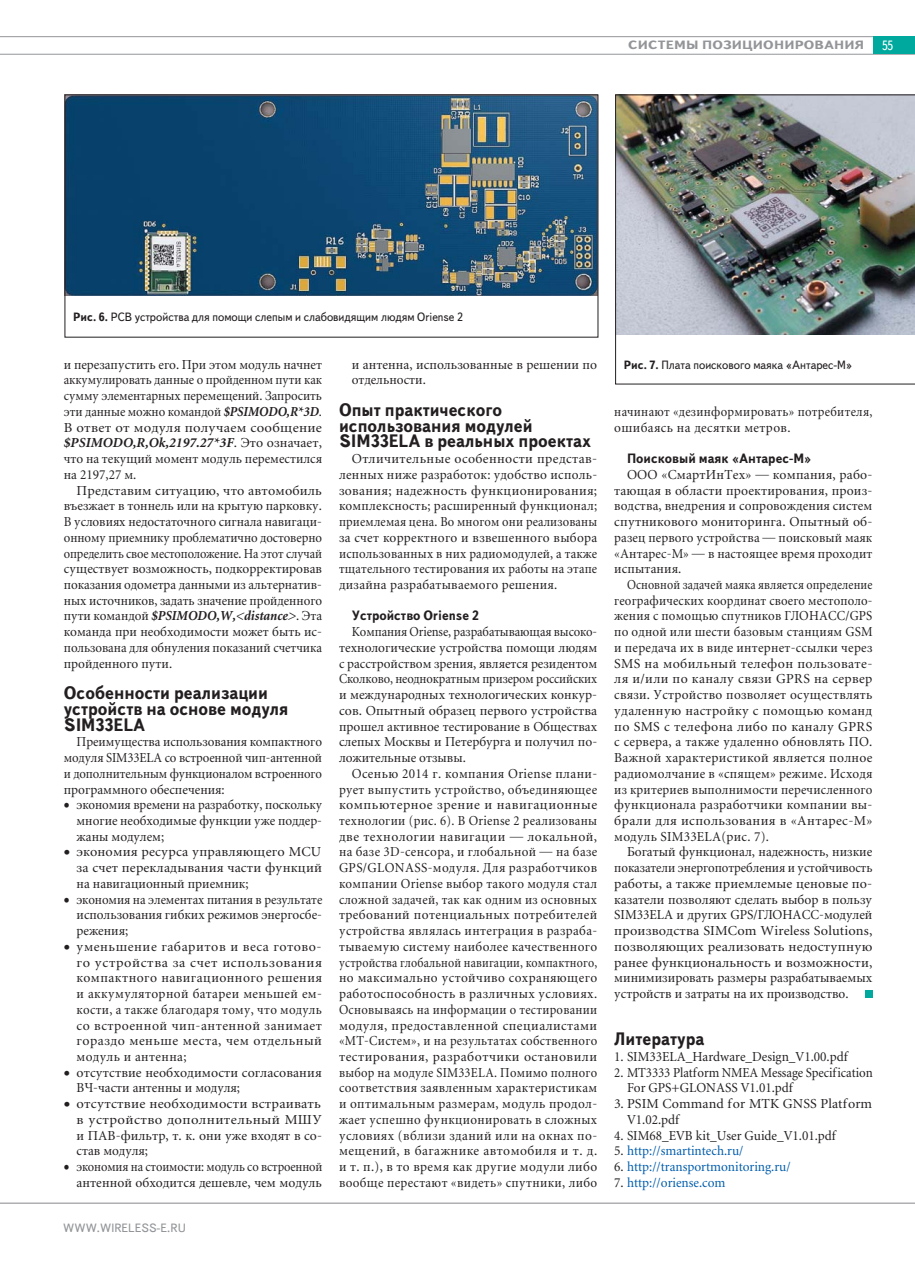
<style>
.page{position:relative;width:915px;height:1263px;background:#fff}
.page>*{position:absolute;margin:0;border:0;box-sizing:border-box;transform-origin:0 0}
.t1{font:700 18px/15.8px "Text Book C";color:#231f20;scale:.94 1}
.t2{font:13.5px/15.8px "Miniature";color:#231f20;text-align:justify}
.t3{font:13.5px/15.8px "Miniature";color:#231f20;text-align:justify;scale:.96 1}
.t4{font:13.5px/15.8px "Miniature";color:#231f20;text-align:justify;scale:.87 1}
.t5{font:13.5px/15.8px "Miniature";color:#231f20;text-align:justify;scale:.91 1}
.t6{font:13.5px/15.8px "Miniature";color:#231f20;text-align:justify;scale:.93 1}
.t7{font:13.5px/15.8px "Miniature";color:#231f20;text-align:justify;scale:.94 1}
.t8{font:13.5px/15.8px "Miniature";color:#231f20;text-align:justify;scale:1.04 1}
.t9{font:13.5px "Miniature";color:#005dac;scale:.96 1}
.t10{font:13.5px/15.8px "Miniature";color:#231f20;text-align:right;scale:.9 1}
.t11{font:13.5px/15.8px "Miniature";letter-spacing:.025em;color:#231f20;scale:.91 1}
.t12{font:700 13.5px "Text Book C";color:#231f20;scale:.95 1}
.t13{font:13.5px "Text Book C";color:#fff;scale:.9 1}
.t14{font:12px "Text Book C";color:#231f20;scale:.95 1}
.t15{font:700 12px "Text Book C";letter-spacing:.01em;color:#939598;scale:1.17 1}
.t16{font:12px "Text Book C";color:#939598}
.s1{font-weight:700}
.s2{font-weight:700;font-style:italic}
.s3{color:#231f20}
</style>
<div class="page">
<hr style="left:0;top:1202px;width:914px;height:2px;background:#939598">
<hr style="left:0;top:36px;width:914px;height:1px;background:#939598">
<hr style="left:0;top:54px;width:914px;height:1px;background:#939598">
<div style="left:873px;top:37px;width:41px;height:17px;background:#00a99d"></div>
<div style="left:864px;top:990px;width:8px;height:8px;background:#00a99d"></div>
<img style="left:66px;top:97px;width:530px;height:199px">
<div style="left:64px;top:95px;width:534px;height:243px;border:1px solid #231f20"></div>
<img style="left:615px;top:95px;width:299px;height:289px">
<p class="t15" style="left:628px;top:38px;width:203px">СИСТЕМЫ ПОЗИЦИОНИРОВАНИЯ</p>
<p class="t13" style="left:881px;top:41px;width:14px">55</p>
<p class="t14" style="left:73px;top:313px;width:412px"><span class="s1">Рис. 6.</span> PCB устройства для помощи слепым и слабовидящим людям Oriense 2</p>
<p class="t3" style="left:64px;top:358px;width:270px">и перезапустить его. При этом модуль начнет аккумулировать данные о пройденном пути как сумму элементарных перемещений. Запросить эти данные можно командой <span class="s2">$PSIMODO,R*3D</span>.<br>В ответ от модуля получаем сообщение <span class="s2">$PSIMODO,R,Ok,2197.27*3F</span>. Это означает, что на текущий момент модуль переместился на 2197,27 м.</p>
<p class="t2" style="left:64px;top:483px;width:259px;text-indent:13px">Представим ситуацию, что автомобиль въезжает в тоннель или на крытую парковку.<br>В условиях недостаточного сигнала навигаци&shy;онному приемнику проблематично достоверно определить свое местоположение. На этот случай существует возможность, подкорректировав показания одометра данными из альтернатив&shy;ных источников, задать значение пройденного пути командой <span class="s2">$PSIMODO,W,&lt;distance&gt;</span>. Эта команда при необходимости может быть ис&shy;пользована для обнуления показаний счетчика пройденного пути.</p>
<h1 class="t1" style="left:64px;top:685px;width:240px">Особенности реализации устройств на основе модуля<br>SIM33ELA</h1>
<p class="t7" style="left:64px;top:735px;width:276px;text-indent:13px">Преимущества использования компактного модуля SIM33ELA со встроенной чип-антенной и дополнительным функционалом встроенного программного обеспечения:</p>
<p class="t6" style="left:77px;top:798px;width:265px;text-indent:-13px">• экономия времени на разработку, поскольку многие необходимые функции уже поддер&shy;жаны модулем;</p>
<p class="t2" style="left:77px;top:845px;width:247px;text-indent:-13px">• экономия ресурса управляющего MCU за счет перекладывания части функций на навигационный приемник;</p>
<p class="t6" style="left:77px;top:893px;width:266px;text-indent:-13px">• экономия на элементах питания в результате использования гибких режимов энергосбе&shy;режения;</p>
<p class="t2" style="left:77px;top:940px;width:247px;text-indent:-13px">• уменьшение габаритов и веса готово&shy;го устройства за счет использования компактного навигационного решения и аккумуляторной батареи меньшей ем&shy;кости, а также благодаря тому, что модуль со встроенной чип-антенной занимает гораздо меньше места, чем отдельный модуль и антенна;</p>
<p class="t2" style="left:77px;top:1066px;width:246px;text-indent:-13px">• отсутствие необходимости согласования<br>ВЧ-части антенны и модуля;</p>
<p class="t8" style="left:77px;top:1097px;width:237px;text-indent:-13px">• отсутствие необходимости встраивать в устройство дополнительный МШУ и ПАВ-фильтр, т. к. они уже входят в со&shy;став модуля;</p>
<p class="t10" style="left:64px;top:1160px;width:289px">• экономия на стоимости: модуль со встроенной антенной обходится дешевле, чем модуль</p>
<p class="t16" style="left:63px;top:1224px;width:124px">WWW.WIRELESS-E.RU</p>
<p class="t2" style="left:351px;top:358px;width:247px">и антенна, использованные в решении по отдельности.</p>
<h1 class="t1" style="left:339px;top:402px;width:269px">Опыт практического использования модулей<br>SIM33ELA в реальных проектах</h1>
<p class="t2" style="left:339px;top:452px;width:259px;text-indent:13px">Отличительные особенности представ&shy;ленных ниже разработок: удобство исполь&shy;зования; надежность функционирования; комплексность; расширенный функционал; приемлемая цена. Во многом они реализованы за счет корректного и взвешенного выбора использованных в них радиомодулей, а также тщательного тестирования их работы на этапе дизайна разрабатываемого решения.</p>
<p class="t12" style="left:351px;top:608px;width:135px">Устройство Oriense 2</p>
<p class="t5" style="left:339px;top:625px;width:285px;text-indent:13px">Компания Oriense, разрабатывающая высоко&shy;технологические устройства помощи людям с расстройством зрения, является резидентом Сколково, неоднократным призером российских и международных технологических конкур&shy;сов. Опытный образец первого устройства прошел активное тестирование в Обществах слепых Москвы и Петербурга и получил по&shy;ложительные отзывы.</p>
<p class="t3" style="left:339px;top:767px;width:270px;text-indent:13px">Осенью 2014 г. компания Oriense плани&shy;рует выпустить устройство, объединяющее компьютерное зрение и навигационные технологии (рис. 6). В Oriense 2 реализованы две технологии навигации — локальной, на базе 3D-сенсора, и глобальной — на базе GPS/GLONASS-модуля. Для разработчиков компании Oriense выбор такого модуля стал сложной задачей, так как одним из основных требований потенциальных потребителей устройства являлась интеграция в разраба&shy;тываемую систему наиболее качественного устройства глобальной навигации, компактного, но максимально устойчиво сохраняющего работоспособность в различных условиях.<br>Основываясь на информации о тестировании модуля, предоставленной специалистами «MT-Систем», и на результатах собственного тестирования, разработчики остановили выбор на модуле SIM33ELA. Помимо полного соответствия заявленным характеристикам и оптимальным размерам, модуль продол&shy;жает успешно функционировать в сложных условиях (вблизи зданий или на окнах по&shy;мещений, в багажнике автомобиля и т. д. и т. п.), в то время как другие модули либо вообще перестают «видеть» спутники, либо</p>
<p class="t14" style="left:623px;top:360px;width:242px"><span class="s1">Рис. 7.</span> Плата поискового маяка «Антарес-М»</p>
<p class="t11" style="left:614px;top:405px;width:285px">начинают «дезинформировать» потребителя, ошибаясь на десятки метров.</p>
<p class="t12" style="left:626px;top:450px;width:196px">Поисковый маяк «Антарес-М»</p>
<p class="t2" style="left:614px;top:468px;width:259px;text-indent:13px">ООО «СмартИнТех» — компания, рабо&shy;тающая в области проектирования, произ&shy;водства, внедрения и сопровождения систем спутникового мониторинга. Опытный об&shy;разец первого устройства — поисковый маяк «Антарес-М» — в настоящее время проходит испытания.</p>
<p class="t4" style="left:614px;top:578px;width:298px;text-indent:13px">Основной задачей маяка является определение географических координат своего местополо&shy;жения с помощью спутников ГЛОНАСС/GPS по одной или шести базовым станциям GSM и передача их в виде интернет-ссылки через SMS на мобильный телефон пользовате&shy;ля и/или по каналу связи GPRS на сервер связи. Устройство позволяет осуществлять удаленную настройку с помощью команд по SMS с телефона либо по каналу GPRS с сервера, а также удаленно обновлять ПО.<br>Важной характеристикой является полное радиомолчание в «спящем» режиме. Исходя из критериев выполнимости перечисленного функционала разработчики компании вы&shy;брали для использования в «Антарес-М» модуль SIM33ELA(рис. 7).</p>
<p class="t2" style="left:614px;top:845px;width:260px;text-indent:13px">Богатый функционал, надежность, низкие показатели энергопотребления и устойчивость работы, а также приемлемые ценовые по&shy;казатели позволяют сделать выбор в пользу SIM33ELA и других GPS/ГЛОНАСС-модулей производства SIMCom Wireless Solutions, позволяющих реализовать недоступную ранее функциональность и возможности, минимизировать размеры разрабатываемых устройств и затраты на их производство.</p>
<h1 class="t1" style="left:614px;top:1031px;width:97px">Литература</h1>
<p class="t3" style="left:614px;top:1050px;width:246px">1. SIM33ELA_Hardware_Design_V1.00.pdf</p>
<p class="t6" style="left:626px;top:1066px;width:265px;text-indent:-13px">2. MT3333 Platform NMEA Message Specification<br>For GPS+GLONASS V1.01.pdf</p>
<p class="t2" style="left:626px;top:1097px;width:246px;text-indent:-13px">3. PSIM Command for MTK GNSS Platform<br>V1.02.pdf</p>
<p class="t3" style="left:614px;top:1129px;width:234px">4. SIM68_EVB kit_User Guide_V1.01.pdf</p>
<p class="t9" style="left:614px;top:1146px;width:136px"><span class="s3">5.</span> http://smartintech.ru/</p>
<p class="t9" style="left:614px;top:1161px;width:185px"><span class="s3">6.</span> http://transportmonitoring.ru/</p>
<p class="t9" style="left:614px;top:1177px;width:117px"><span class="s3">7.</span> http://oriense.com</p>
</div>
